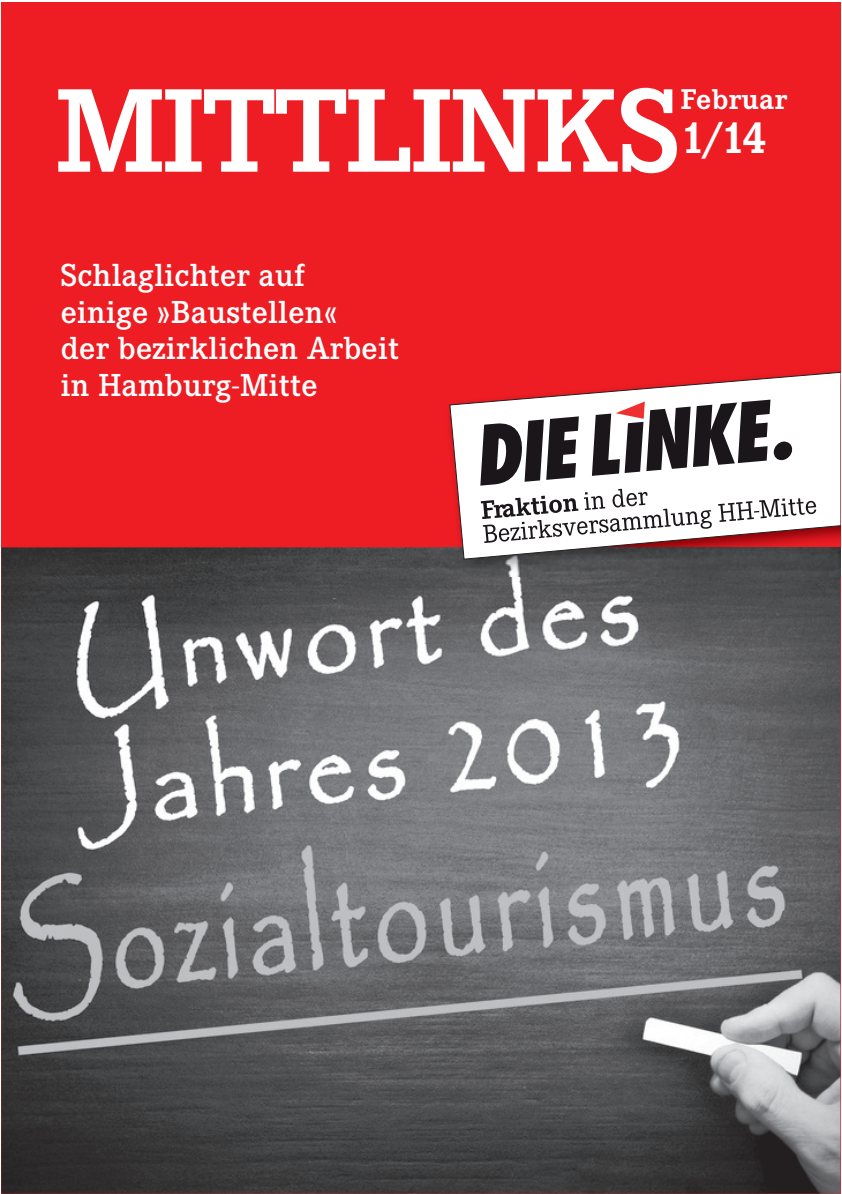
<style>
.page{position:relative;width:842px;height:1194px;background:#fff}
.page>*{position:absolute;margin:0;border:0;box-sizing:border-box;transform-origin:0 0}
.t1{font:700 116.6px "Corporate EBQ";letter-spacing:-.015em;color:#fff}
.t2{font:700 44px "Corporate EBQ";color:#fff}
.t3{font:500 31.2px/36.6px "Corporate EBQ";letter-spacing:.01em;color:#fff}
.t4{font:700 28px "Corporate EBQ";letter-spacing:.015em;color:#fff}
</style>
<div class="page">
<div style="left:1px;top:2px;width:839px;height:1191px;background:#ee1d23"></div>
<img style="left:1px;top:547px;width:839px;height:646px">
<img style="left:445px;top:404px;width:395px;height:172px">
<svg style="left:450px;top:371px;width:390px;height:188px"></svg>
<svg style="left:480px;top:399px;width:336px;height:144px;background:#b6b0b1"></svg>
<h1 class="t1" style="left:55px;top:61px;width:626px">MITTLINKS</h1>
<p class="t4" style="left:681px;top:82px;width:108px">Februar</p>
<h2 class="t2" style="left:681px;top:111px;width:88px">1/14</h2>
<p class="t3" style="left:61px;top:257px;width:340px">Schlaglichter auf einige »Baustellen«<br>der bezirklichen Arbeit in Hamburg-Mitte</p>
</div>
